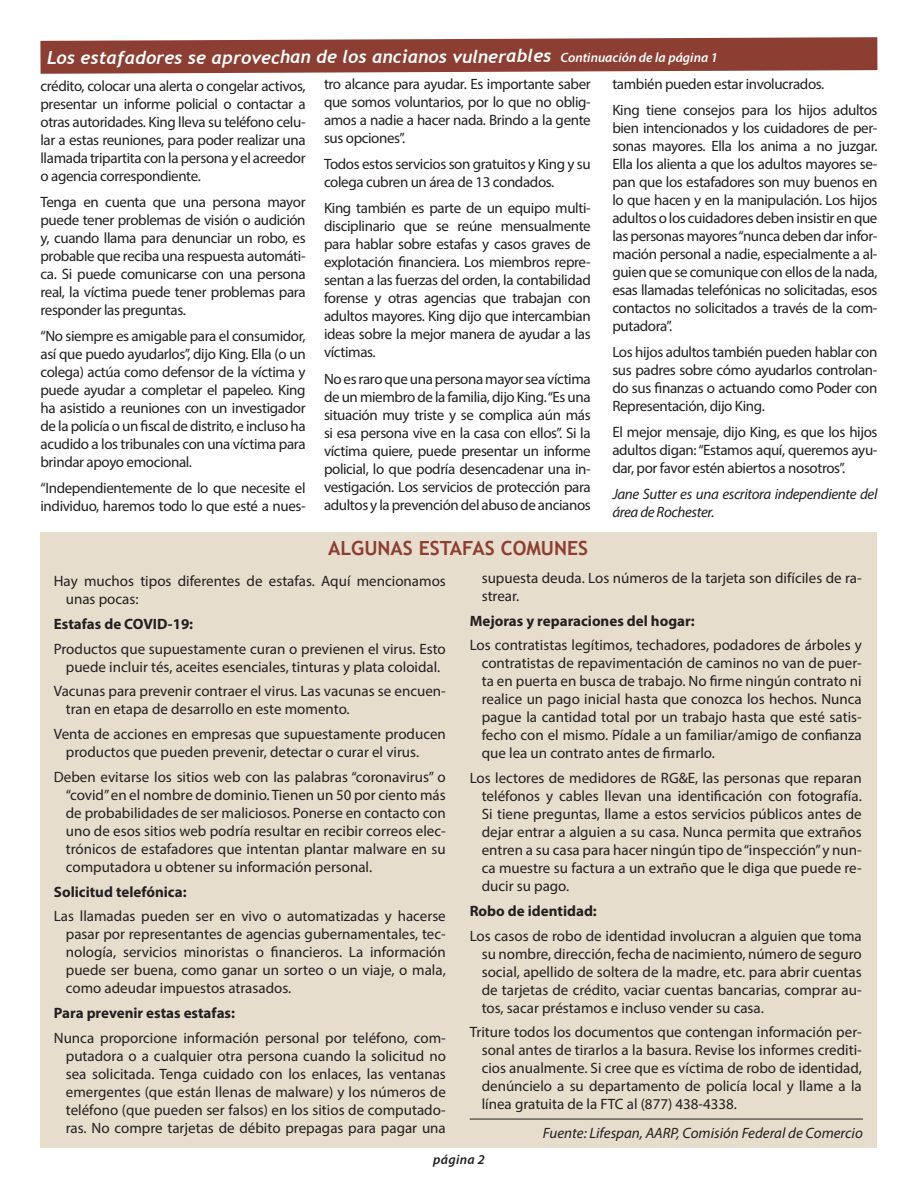
<style>
.page{position:relative;width:918px;height:1188px;background:#fff}
.page>*{position:absolute;margin:0;border:0;box-sizing:border-box;transform-origin:0 0}
.t1{font:700 19.5px "Trebuchet MS";color:#8d3e32}
.t2{font:italic 700 18px "Trebuchet";letter-spacing:-.005em;color:#fff}
.t3{font:15px/18px "Myriad Pro";letter-spacing:-.005em;color:#231f20;text-align:justify}
.t4{font:15px/18px "Myriad Pro";letter-spacing:-.025em;color:#231f20}
.t5{font:700 15px "Myriad Pro";color:#231f20}
.t6{font:italic 15px/18px "Myriad Pro";letter-spacing:-.025em;color:#231f20}
.t7{font:italic 15px "Myriad Pro";color:#231f20}
.t8{font:italic 600 13.5px "Myriad Pro";letter-spacing:.02em;color:#231f20}
.s1{font-family:"Myriad Pro";font-weight:600;font-size:13.5px}
</style>
<div class="page">
<div style="left:40px;top:532px;width:838px;height:616px;background:#e6ddcd"></div>
<svg style="left:40px;top:37px;width:837px;height:37px;background:#995348"></svg>
<hr style="left:470px;top:1119px;width:393px;height:1px;background:#231f20">
<p class="t2" style="left:47px;top:46px;width:672px">Los estafadores se aprovechan de los ancianos vulnerables <span class="s1">Continuación de la página 1</span></p>
<p class="t3" style="left:40px;top:76px;width:267px">crédito, colocar una alerta o congelar activos, presentar un informe policial o contactar a otras autoridades. King lleva su teléfono celu&shy;lar a estas reuniones, para poder realizar una llamada tripartita con la persona y el acreedor o agencia correspondiente.</p>
<p class="t3" style="left:40px;top:193px;width:267px">Tenga en cuenta que una persona mayor puede tener problemas de visión o audición y, cuando llama para denunciar un robo, es probable que reciba una respuesta automáti&shy;ca. Si puede comunicarse con una persona real, la víctima puede tener problemas para responder las preguntas.</p>
<p class="t3" style="left:40px;top:327px;width:267px">“No siempre es amigable para el consumidor, así que puedo ayudarlos”, dijo King. Ella (o un colega) actúa como defensor de la víctima y puede ayudar a completar el papeleo. King ha asistido a reuniones con un investigador de la policía o un fiscal de distrito, e incluso ha acudido a los tribunales con una víctima para brindar apoyo emocional.</p>
<p class="t4" style="left:40px;top:479px;width:267px">“Independientemente de lo que necesite el individuo, haremos todo lo que esté a nues-</p>
<p class="t4" style="left:612px;top:70px;width:267px;line-height:26.2px">también pueden estar involucrados.<br>King tiene consejos para los hijos adultos</p>
<p class="t3" style="left:612px;top:118px;width:267px">bien intencionados y los cuidadores de per&shy;sonas mayores. Ella los anima a no juzgar.<br>Ella los alienta a que los adultos mayores se&shy;pan que los estafadores son muy buenos en lo que hacen y en la manipulación. Los hijos adultos o los cuidadores deben insistir en que las personas mayores “nunca deben dar infor&shy;mación personal a nadie, especialmente a al&shy;guien que se comunique con ellos de la nada, esas llamadas telefónicas no solicitadas, esos contactos no solicitados a través de la com&shy;putadora”.</p>
<p class="t3" style="left:612px;top:343px;width:267px">Los hijos adultos también pueden hablar con sus padres sobre cómo ayudarlos controlan&shy;do sus finanzas o actuando como Poder con Representación, dijo King.</p>
<p class="t3" style="left:612px;top:423px;width:267px">El mejor mensaje, dijo King, es que los hijos adultos digan: “Estamos aquí, queremos ayu&shy;dar, por favor estén abiertos a nosotros”.</p>
<p class="t6" style="left:612px;top:485px;width:267px">Jane Sutter es una escritora independiente del área de Rochester.</p>
<p class="t3" style="left:324px;top:75px;width:268px">tro alcance para ayudar. Es importante saber que somos voluntarios, por lo que no oblig&shy;amos a nadie a hacer nada. Brindo a la gente sus opciones”.</p>
<p class="t4" style="left:324px;top:155px;width:268px">Todos estos servicios son gratuitos y King y su colega cubren un área de 13 condados.</p>
<p class="t3" style="left:324px;top:199px;width:268px">King también es parte de un equipo multi&shy;disciplinario que se reúne mensualmente para hablar sobre estafas y casos graves de explotación financiera. Los miembros repre&shy;sentan a las fuerzas del orden, la contabilidad forense y otras agencias que trabajan con adultos mayores. King dijo que intercambian ideas sobre la mejor manera de ayudar a las víctimas.</p>
<p class="t3" style="left:324px;top:369px;width:268px">No es raro que una persona mayor sea víctima de un miembro de la familia, dijo King. “Es una situación muy triste y se complica aún más si esa persona vive en la casa con ellos”. Si la víctima quiere, puede presentar un informe policial, lo que podría desencadenar una in&shy;vestigación. Los servicios de protección para adultos y la prevención del abuso de ancianos</p>
<h1 class="t1" style="left:328px;top:536px;width:262px">ALGUNAS ESTAFAS COMUNES</h1>
<p class="t3" style="left:482px;top:568px;width:382px">supuesta deuda. Los números de la tarjeta son difíciles de ra&shy;strear.</p>
<p class="t5" style="left:470px;top:611px;width:226px">Mejoras y reparaciones del hogar:</p>
<p class="t3" style="left:482px;top:636px;width:382px;text-indent:-12px">Los contratistas legítimos, techadores, podadores de árboles y contratistas de repavimentación de caminos no van de puer&shy;ta en puerta en busca de trabajo. No firme ningún contrato ni realice un pago inicial hasta que conozca los hechos. Nunca pague la cantidad total por un trabajo hasta que esté satis&shy;fecho con el mismo. Pídale a un familiar/amigo de confianza que lea un contrato antes de firmarlo.</p>
<p class="t3" style="left:482px;top:769px;width:382px;text-indent:-12px">Los lectores de medidores de RG&amp;E, las personas que reparan teléfonos y cables llevan una identificación con fotografía.<br>Si tiene preguntas, llame a estos servicios públicos antes de dejar entrar a alguien a su casa. Nunca permita que extraños entren a su casa para hacer ningún tipo de “inspección” y nun&shy;ca muestre su factura a un extraño que le diga que puede re&shy;ducir su pago.</p>
<p class="t5" style="left:470px;top:901px;width:129px">Robo de identidad:</p>
<p class="t3" style="left:482px;top:926px;width:382px;text-indent:-12px">Los casos de robo de identidad involucran a alguien que toma su nombre, dirección, fecha de nacimiento, número de seguro social, apellido de soltera de la madre, etc. para abrir cuentas de tarjetas de crédito, vaciar cuentas bancarias, comprar au&shy;tos, sacar préstamos e incluso vender su casa.</p>
<p class="t3" style="left:482px;top:1023px;width:382px;text-indent:-12px">Triture todos los documentos que contengan información per&shy;sonal antes de tirarlos a la basura. Revise los informes crediti&shy;cios anualmente. Si cree que es víctima de robo de identidad, denúncielo a su departamento de policía local y llame a la línea gratuita de la FTC al (877) 438-4338.</p>
<p class="t7" style="left:543px;top:1123px;width:321px">Fuente: Lifespan, AARP, Comisión Federal de Comercio</p>
<p class="t3" style="left:66px;top:572px;width:382px;text-indent:-12px">Hay muchos tipos diferentes de estafas. Aquí mencionamos unas pocas:</p>
<p class="t5" style="left:54px;top:614px;width:141px">Estafas de COVID-19:</p>
<p class="t3" style="left:54px;top:639px;width:394px;text-align:center">Productos que supuestamente curan o previenen el virus. Esto puede incluir tés, aceites esenciales, tinturas y plata coloidal.</p>
<p class="t3" style="left:66px;top:682px;width:381px;text-indent:-12px">Vacunas para prevenir contraer el virus. Las vacunas se encuen&shy;tran en etapa de desarrollo en este momento.</p>
<p class="t3" style="left:66px;top:725px;width:382px;text-indent:-12px">Venta de acciones en empresas que supuestamente producen productos que pueden prevenir, detectar o curar el virus.</p>
<p class="t3" style="left:66px;top:768px;width:382px;text-indent:-12px">Deben evitarse los sitios web con las palabras “coronavirus” o “covid” en el nombre de dominio. Tienen un 50 por ciento más de probabilidades de ser maliciosos. Ponerse en contacto con uno de esos sitios web podría resultar en recibir correos elec&shy;trónicos de estafadores que intentan plantar malware en su computadora u obtener su información personal.</p>
<p class="t5" style="left:54px;top:882px;width:134px">Solicitud telefónica:</p>
<p class="t3" style="left:66px;top:907px;width:382px;text-indent:-12px">Las llamadas pueden ser en vivo o automatizadas y hacerse pasar por representantes de agencias gubernamentales, tec&shy;nología, servicios minoristas o financieros. La información puede ser buena, como ganar un sorteo o un viaje, o mala, como adeudar impuestos atrasados.</p>
<p class="t5" style="left:54px;top:1003px;width:183px">Para prevenir estas estafas:</p>
<p class="t3" style="left:66px;top:1029px;width:382px;text-indent:-12px">Nunca proporcione información personal por teléfono, com&shy;putadora o a cualquier otra persona cuando la solicitud no sea solicitada. Tenga cuidado con los enlaces, las ventanas emergentes (que están llenas de malware) y los números de teléfono (que pueden ser falsos) en los sitios de computado&shy;ras. No compre tarjetas de débito prepagas para pagar una</p>
<p class="t8" style="left:433px;top:1151px;width:53px">página 2</p>
</div>
